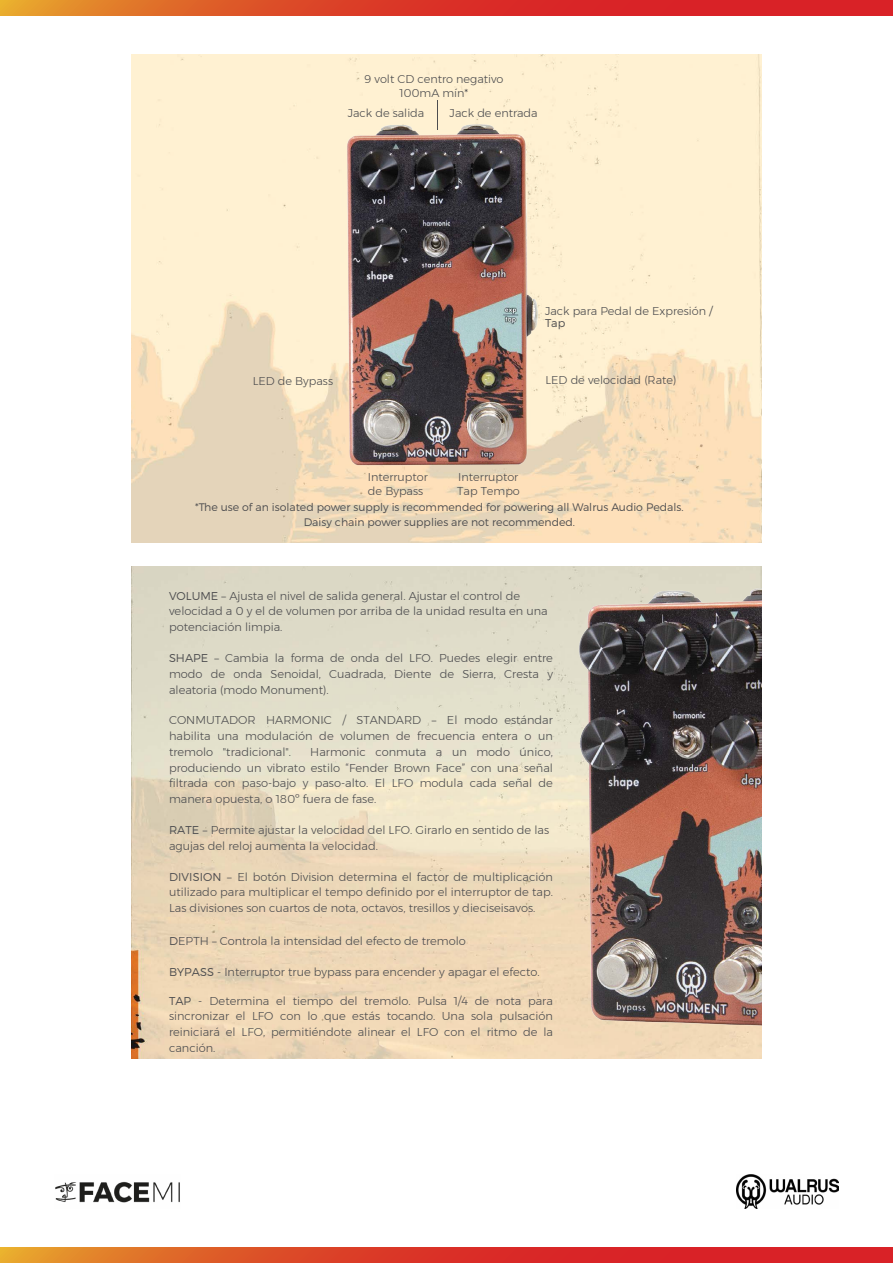
<style>
.page{position:relative;width:893px;height:1263px;background:#fff}
.page>*{position:absolute;margin:0;border:0;box-sizing:border-box;transform-origin:0 0}
.t1{font:300 11.4px/15.8px "Montserrat";color:#4d4d4f;text-align:justify}
.t2{font:300 11.25px/14.4px "Montserrat";color:#4d4d4f}
.t3{font:300 10.95px/14.4px "Montserrat";color:#4d4d4f;text-align:center}
</style>
<div class="page">
<svg style="left:0;top:0;width:893px;height:16px;background:#db4228"></svg>
<img style="left:736px;top:1175px;width:103px;height:34px">
<img style="left:55px;top:1181px;width:125px;height:22px">
<svg style="left:0;top:1247px;width:893px;height:16px;background:#db4228"></svg>
<img style="left:132px;top:54px;width:629px;height:488px">
<svg style="left:437px;top:101px;width:1px;height:16px"></svg>
<img style="left:337px;top:117px;width:206px;height:358px">
<img style="left:132px;top:566px;width:629px;height:493px">
<img style="left:547px;top:576px;width:214px;height:457px">
<p class="t2" style="left:364px;top:72px;width:141px;text-align:center">9 volt CD centro negativo<br>100mA mín*</p>
<p class="t2" style="left:348px;top:105px;width:78px">Jack de salida</p>
<p class="t2" style="left:450px;top:105px;width:90px">Jack de entrada</p>
<p class="t2" style="left:253px;top:374px;width:82px">LED de Bypass</p>
<p class="t2" style="left:545px;top:304px;width:169px;line-height:12.3px">Jack para Pedal de Expresión /<br>Tap</p>
<p class="t2" style="left:545px;top:372px;width:132px">LED de velocidad (Rate)</p>
<p class="t2" style="left:368px;top:470px;width:62px">Interruptor de Bypass</p>
<p class="t2" style="left:457px;top:470px;width:64px">Interruptor<br>Tap Tempo</p>
<p class="t3" style="left:195px;top:500px;width:490px">*The use of an isolated power supply is recommended for powering all Walrus Audio Pedals.<br>Daisy chain power supplies are not recommended.</p>
<p class="t1" style="left:169px;top:587px;width:380px;text-align:left">VOLUME – Ajusta el nivel de salida general. Ajustar el control de velocidad a 0 y el de volumen por arriba de la unidad resulta en una potenciación limpia.</p>
<p class="t1" style="left:169px;top:650px;width:385px">SHAPE – Cambia la forma de onda del LFO. Puedes elegir entre modo de onda Senoidal, Cuadrada, Diente de Sierra, Cresta y aleatoria (modo Monument).</p>
<p class="t1" style="left:169px;top:712px;width:385px">CONMUTADOR HARMONIC / STANDARD – El modo estándar habilita una modulación de volumen de frecuencia entera o un tremolo "tradicional".</p>
<p class="t1" style="left:169px;top:744px;width:385px;text-indent:141px">Harmonic conmuta a un modo único, produciendo un vibrato estilo “Fender Brown Face” con una señal filtrada con paso-bajo y paso-alto. El LFO modula cada señal de manera opuesta, o 180º fuera de fase.</p>
<p class="t1" style="left:169px;top:822px;width:382px">RATE – Permite ajustar la velocidad del LFO. Girarlo en sentido de las agujas del reloj aumenta la velocidad.</p>
<p class="t1" style="left:169px;top:868px;width:385px">DIVISION – El botón Division determina el factor de multiplicación utilizado para multiplicar el tempo definido por el interruptor de tap.<br>Las divisiones son cuartos de nota, octavos, tresillos y dieciseisavos.</p>
<p class="t1" style="left:169px;top:933px;width:298px">DEPTH – Controla la intensidad del efecto de tremolo</p>
<p class="t1" style="left:169px;top:964px;width:372px">BYPASS - Interruptor true bypass para encender y apagar el efecto.</p>
<p class="t1" style="left:169px;top:992px;width:385px">TAP - Determina el tiempo del tremolo. Pulsa 1/4 de nota para sincronizar el LFO con lo que estás tocando. Una sola pulsación reiniciará el LFO, permitiéndote alinear el LFO con el ritmo de la canción.</p>
</div>
